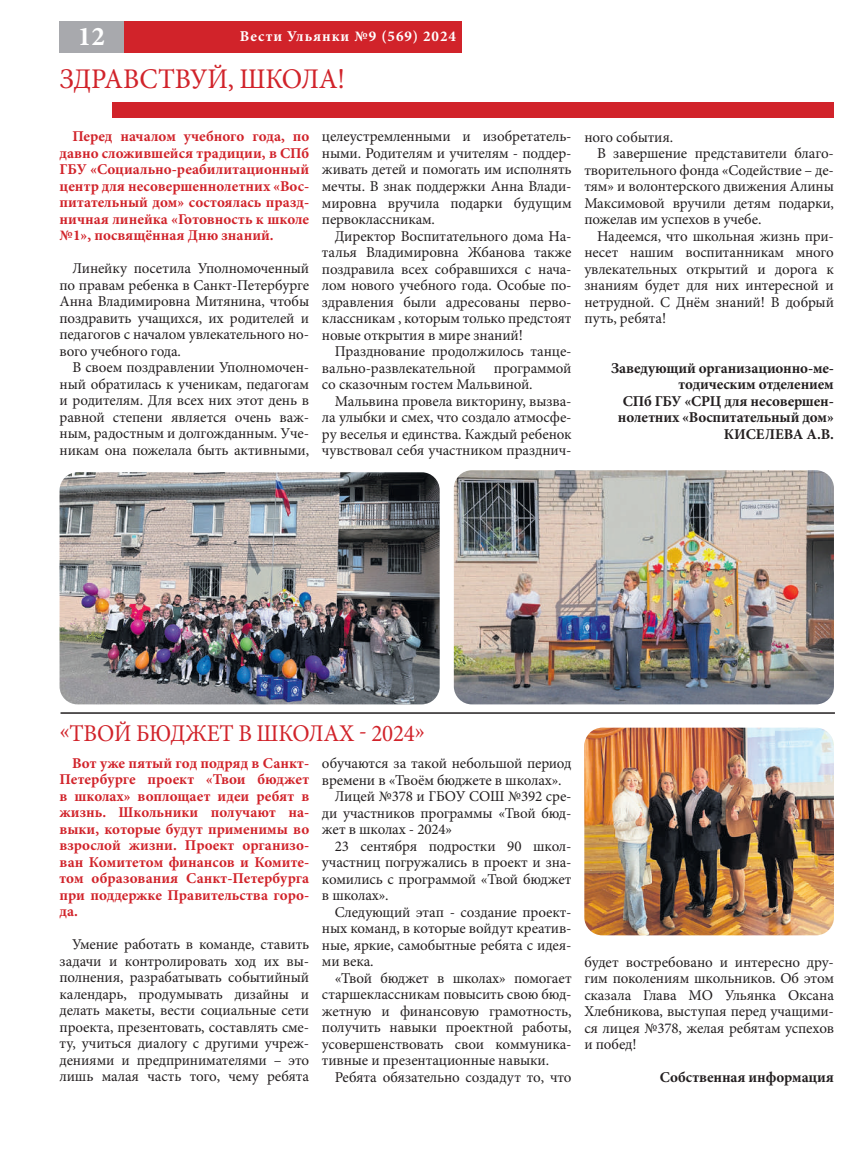
<style>
.page{position:relative;width:851px;height:1170px;background:#fff}
.page>*{position:absolute;margin:0;border:0;box-sizing:border-box;transform-origin:0 0}
.t1{font:28.5px "Minion Pro";letter-spacing:-.01em;color:#d1232a;scale:.96 1}
.t2{font:700 27px "Minion Pro";color:#fff}
.t3{font:24px "Minion Pro";letter-spacing:-.01em;color:#d1232a;scale:.96 1}
.t4{font:15px/16.5px "Minion Pro";letter-spacing:-.01em;color:#231f20;text-align:justify}
.t5{font:700 15px/16.5px "Minion Pro";color:#d1232a;text-align:justify}
.t6{font:700 15px/16.5px "Minion Pro";letter-spacing:-.01em;color:#231f20;text-align:right}
.t7{font:700 15px "Minion Pro";letter-spacing:.06em;color:#fff}
</style>
<div class="page">
<div style="left:124px;top:21px;width:338px;height:32px;background:#d1232a"></div>
<div style="left:60px;top:21px;width:64px;height:32px;background:#a8a9ad"></div>
<hr style="left:60px;top:712px;width:774px;height:1px;background:#231f20">
<div style="left:113px;top:103px;width:720px;height:15px;background:#d1232a"></div>
<img style="left:60px;top:472px;width:379px;height:232px;border-radius:18px">
<img style="left:454px;top:470px;width:379px;height:234px;border-radius:18px">
<img style="left:584px;top:727px;width:249px;height:208px;border-radius:18px">
<h2 class="t2" style="left:78px;top:25px;width:28px">12</h2>
<p class="t7" style="left:240px;top:30px;width:217px">Вести Ульянки №9 (569) 2024</p>
<h1 class="t1" style="left:60px;top:68px;width:298px">ЗДРАВСТВУЙ, ШКОЛА!</h1>
<p class="t5" style="left:60px;top:129px;width:251px;text-indent:13px">Перед началом учебного года, по давно сложившейся традиции, в СПб ГБУ «Социально-реабилитационный центр для несовершеннолетних «Вос&shy;питательный дом» состоялась празд&shy;ничная линейка «Готовность к школе №1», посвящённая Дню знаний.</p>
<p class="t4" style="left:60px;top:261px;width:251px;text-indent:13px">Линейку посетила Уполномоченный по правам ребенка в Санкт-Петербурге Анна Владимировна Митянина, чтобы поздравить учащихся, их родителей и педагогов с началом увлекательного но&shy;вого учебного года.</p>
<p class="t4" style="left:60px;top:360px;width:251px;text-indent:13px">В своем поздравлении Уполномочен&shy;ный обратилась к ученикам, педагогам и родителям. Для всех них этот день в равной степени является очень важ&shy;ным, радостным и долгожданным. Уче&shy;никам она пожелала быть активными,</p>
<p class="t4" style="left:322px;top:130px;width:251px">целеустремленными и изобретатель&shy;ными. Родителям и учителям - поддер&shy;живать детей и помогать им исполнять мечты. В знак поддержки Анна Влади&shy;мировна вручила подарки будущим первоклассникам.</p>
<p class="t4" style="left:322px;top:229px;width:251px;text-indent:13px">Директор Воспитательного дома На&shy;талья Владимировна Жбанова также поздравила всех собравшихся с нача&shy;лом нового учебного года. Особые по&shy;здравления были адресованы перво&shy;классникам , которым только предстоят новые открытия в мире знаний!</p>
<p class="t4" style="left:322px;top:344px;width:251px;text-indent:13px">Празднование продолжилось танце&shy;вально-развлекательной программой со сказочным гостем Мальвиной.</p>
<p class="t4" style="left:322px;top:394px;width:251px;text-indent:13px">Мальвина провела викторину, вызва&shy;ла улыбки и смех, что создало атмосфе&shy;ру веселья и единства. Каждый ребенок чувствовал себя участником празднич-</p>
<p class="t4" style="left:584px;top:130px;width:90px">ного события.</p>
<p class="t4" style="left:597px;top:146px;width:238px">В завершение представители благо-</p>
<p class="t4" style="left:584px;top:163px;width:251px">творительного фонда «Содействие – де-</p>
<p class="t4" style="left:584px;top:179px;width:251px">тям» и волонтерского движения Алины</p>
<p class="t4" style="left:584px;top:196px;width:251px">Максимовой вручили детям подарки,</p>
<p class="t4" style="left:584px;top:212px;width:179px">пожелав им успехов в учебе.</p>
<p class="t4" style="left:597px;top:229px;width:238px">Надеемся, что школьная жизнь при-</p>
<p class="t4" style="left:584px;top:245px;width:251px">несет нашим воспитанникам много</p>
<p class="t4" style="left:584px;top:262px;width:251px">увлекательных открытий и дорога к</p>
<p class="t4" style="left:584px;top:278px;width:251px">знаниям будет для них интересной и</p>
<p class="t4" style="left:584px;top:295px;width:251px">нетрудной. С Днём знаний! В добрый</p>
<p class="t4" style="left:584px;top:311px;width:83px">путь, ребята!</p>
<p class="t6" style="left:611px;top:361px;width:224px">Заведующий организационно-ме&shy;тодическим отделением<br>СПб ГБУ «СРЦ для несовершен&shy;нолетних «Воспитательный дом»<br>КИСЕЛЕВА А.В.</p>
<h3 class="t3" style="left:60px;top:723px;width:382px">«ТВОЙ БЮДЖЕТ В ШКОЛАХ - 2024»</h3>
<p class="t5" style="left:60px;top:755px;width:251px;text-indent:13px">Вот уже пятый год подряд в Санкт-Петербурге проект «Твои бюджет в школах» воплощает идеи ребят в жизнь. Школьники получают на&shy;выки, которые будут применимы во взрослой жизни. Проект организо&shy;ван Комитетом финансов и Комите&shy;том образования Санкт-Петербурга при поддержке Правительства горо&shy;да.</p>
<p class="t4" style="left:60px;top:937px;width:251px;text-indent:13px">Умение работать в команде, ставить задачи и контролировать ход их вы&shy;полнения, разрабатывать событийный календарь, продумывать дизайны и делать макеты, вести социальные сети проекта, презентовать, составлять сме&shy;ту, учиться диалогу с другими учреж&shy;дениями и предпринимателями – это лишь малая часть того, чему ребята</p>
<p class="t4" style="left:322px;top:756px;width:251px">обучаются за такой небольшой период</p>
<p class="t4" style="left:322px;top:772px;width:241px">времени в «Твоём бюджете в школах».</p>
<p class="t4" style="left:334px;top:789px;width:238px">Лицей №378 и ГБОУ СОШ №392 сре-</p>
<p class="t4" style="left:322px;top:805px;width:251px">ди участников программы «Твой бюд-</p>
<p class="t4" style="left:322px;top:822px;width:132px">жет в школах - 2024»</p>
<p class="t4" style="left:334px;top:838px;width:238px">23 сентября подростки 90 школ-</p>
<p class="t4" style="left:322px;top:855px;width:251px">участниц погружались в проект и зна-</p>
<p class="t4" style="left:322px;top:871px;width:251px">комились с программой «Твой бюджет</p>
<p class="t4" style="left:322px;top:888px;width:68px">в школах».</p>
<p class="t4" style="left:334px;top:904px;width:238px">Следующий этап - создание проект-</p>
<p class="t4" style="left:322px;top:921px;width:251px">ных команд, в которые войдут креатив-</p>
<p class="t4" style="left:322px;top:937px;width:251px">ные, яркие, самобытные ребята с идея-</p>
<p class="t4" style="left:322px;top:954px;width:53px">ми века.</p>
<p class="t4" style="left:334px;top:970px;width:238px">«Твой бюджет в школах» помогает</p>
<p class="t4" style="left:322px;top:987px;width:251px">старшек лассникам повысить свою бюд-</p>
<p class="t4" style="left:322px;top:1003px;width:251px">жетную и финансовую грамотность,</p>
<p class="t4" style="left:322px;top:1020px;width:251px">получить навыки проектной работы,</p>
<p class="t4" style="left:322px;top:1036px;width:251px">усовершенствовать свои коммуника-</p>
<p class="t4" style="left:322px;top:1053px;width:229px">тивные и презентационные навыки.</p>
<p class="t4" style="left:334px;top:1069px;width:238px">Ребята обязательно создадут то, что</p>
<p class="t4" style="left:584px;top:954px;width:251px">будет востребовано и интересно дру&shy;гим поколениям школьников. Об этом сказала Глава МО Ульянка Оксана Хлебникова, выступая перед учащими&shy;ся лицея №378, желая ребятам успехов и побед!</p>
<p class="t6" style="left:659px;top:1070px;width:176px">Собственная информация</p>
</div>
